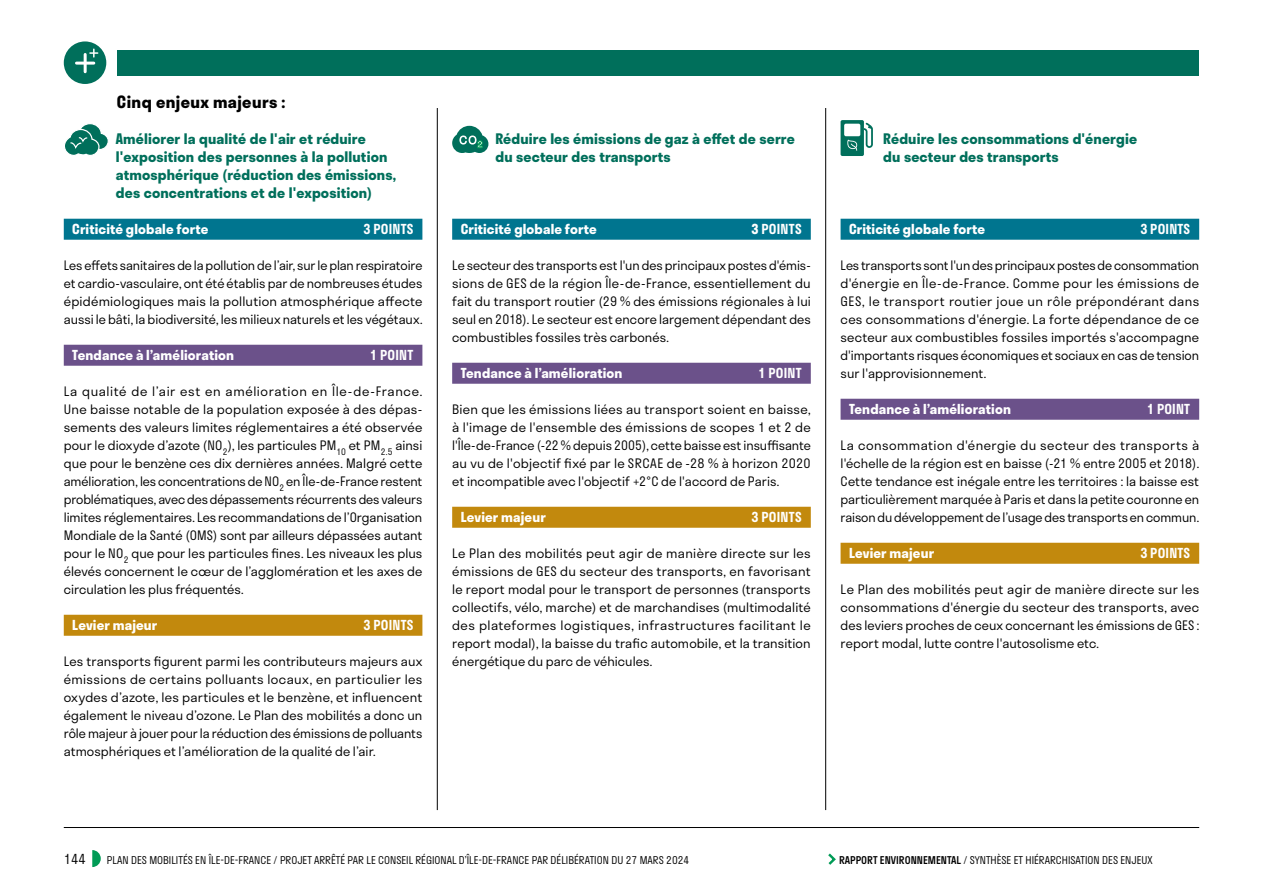
<style>
.page{position:relative;width:1263px;height:893px;background:#fff}
.page>*{position:absolute;margin:0;border:0;box-sizing:border-box;transform-origin:0 0}
.t1{font:700 16.5px "Stratos";letter-spacing:.025em;color:#000}
.t2{font:700 14.25px/18px "Stratos";letter-spacing:.01em;color:#006f5b}
.t3{font:700 13.5px "Stratos";letter-spacing:.01em;color:#fff}
.t4{font:600 13.5px "Stratos";letter-spacing:.015em;color:#fff}
.t5{font:300 13.5px "Stratos";color:#000}
.t6{font:300 12.75px/18px "Stratos";letter-spacing:.005em;color:#000;text-align:justify}
.t7{font:300 10.5px "Stratos";color:#000}
.s1{font-weight:700}
.s2{font-weight:500}
</style>
<div class="page">
<hr style="left:64px;top:827px;width:1135px;height:1px;background:#000">
<svg style="left:92px;top:850px;width:9px;height:17px"></svg>
<svg style="left:828px;top:853px;width:8px;height:12px"></svg>
<div style="left:64px;top:219px;width:358px;height:21px;background:#00758f"></div>
<div style="left:64px;top:345px;width:358px;height:21px;background:#6b518a"></div>
<div style="left:64px;top:615px;width:358px;height:21px;background:#c2890d"></div>
<svg style="left:65px;top:124px;width:43px;height:31px"></svg>
<div style="left:452px;top:219px;width:359px;height:21px;background:#00758f"></div>
<div style="left:452px;top:363px;width:359px;height:21px;background:#6b518a"></div>
<div style="left:452px;top:507px;width:359px;height:21px;background:#c2890d"></div>
<svg style="left:452px;top:126px;width:36px;height:27px"></svg>
<div style="left:840px;top:219px;width:359px;height:21px;background:#00758f"></div>
<div style="left:840px;top:399px;width:359px;height:21px;background:#6b518a"></div>
<div style="left:840px;top:543px;width:359px;height:21px;background:#c2890d"></div>
<svg style="left:840px;top:120px;width:33px;height:36px"></svg>
<hr style="left:437px;top:108px;width:1px;height:702px;background:#000">
<hr style="left:825px;top:108px;width:1px;height:702px;background:#000">
<div style="left:117px;top:50px;width:1082px;height:26px;background:#006f5b"></div>
<div style="left:64px;top:41px;width:42px;height:43px;background:#006f5b;border-radius:50%"></div>
<svg style="left:90px;top:49px;width:8px;height:8px"></svg>
<hr style="left:84px;top:54px;width:3px;height:18px;background:#fff">
<hr style="left:76px;top:62px;width:18px;height:3px;background:#fff">
<p class="t1" style="left:117px;top:89px;width:170px">Cinq enjeux majeurs :</p>
<p class="t2" style="left:116px;top:129px;width:282px">Améliorer la qualité de l'air et réduire l'exposition des personnes à la pollution atmosphérique (réduction des émissions, des concentrations et de l'exposition)</p>
<p class="t3" style="left:72px;top:218px;width:138px">Criticité globale forte</p>
<p class="t4" style="left:363px;top:218px;width:52px">3 POINTS</p>
<p class="t6" style="left:64px;top:256px;width:360px">Les effets sanitaires de la pollution de l’air, sur le plan respiratoire et cardio-vasculaire, ont été établis par de nombreuses études épidémiologiques mais la pollution atmosphérique affecte aussi le bâti, la biodiversité, les milieux naturels et les végétaux.</p>
<p class="t3" style="left:72px;top:344px;width:163px">Tendance à l’amélioration</p>
<p class="t4" style="left:370px;top:344px;width:45px">1 POINT</p>
<p class="t6" style="left:64px;top:382px;width:360px">La qualité de l’air est en amélioration en Île-de-France.<br>Une baisse notable de la population exposée à des dépas&shy;sements des valeurs limites réglementaires a été observée pour le dioxyde d’azote (NO<sub>2</sub>), les particules PM<sub>10</sub> et PM<sub>2.5</sub> ainsi que pour le benzène ces dix dernières années. Malgré cette amélioration, les concentrations de NO<sub>2</sub> en Île-de-France restent problématiques, avec des dépassements récurrents des valeurs limites réglementaires. Les recommandations de l’Organisation Mondiale de la Santé (OMS) sont par ailleurs dépassées autant pour le NO<sub>2</sub> que pour les particules fines. Les niveaux les plus élevés concernent le cœur de l’agglomération et les axes de circulation les plus fréquentés.</p>
<p class="t3" style="left:72px;top:614px;width:87px">Levier majeur</p>
<p class="t4" style="left:363px;top:614px;width:52px">3 POINTS</p>
<p class="t6" style="left:64px;top:652px;width:360px">Les transports figurent parmi les contributeurs majeurs aux émissions de certains polluants locaux, en particulier les oxydes d’azote, les particules et le benzène, et influencent également le niveau d’ozone. Le Plan des mobilités a donc un rôle majeur à jouer pour la réduction des émissions de polluants atmosphériques et l’amélioration de la qualité de l’air.</p>
<p class="t2" style="left:495px;top:129px;width:301px">Réduire les émissions de gaz à effet de serre du secteur des transports</p>
<p class="t3" style="left:461px;top:218px;width:138px">Criticité globale forte</p>
<p class="t4" style="left:751px;top:218px;width:52px"><span class="s1">3</span> POINTS</p>
<p class="t6" style="left:452px;top:256px;width:360px">Le secteur des transports est l'un des principaux postes d'émis&shy;sions de GES de la région Île-de-France, essentiellement du fait du transport routier (29 % des émissions régionales à lui seul en 2018). Le secteur est encore largement dépendant des combustibles fossiles très carbonés.</p>
<p class="t3" style="left:461px;top:362px;width:163px">Tendance à l’amélioration</p>
<p class="t4" style="left:758px;top:362px;width:45px">1 POINT</p>
<p class="t6" style="left:452px;top:400px;width:360px">Bien que les émissions liées au transport soient en baisse, à l'image de l'ensemble des émissions de scopes 1 et 2 de l'Île-de-France (-22 % depuis 2005), cette baisse est insuffisante au vu de l'objectif fixé par le SRCAE de -28 % à horizon 2020 et incompatible avec l'objectif +2°C de l'accord de Paris.</p>
<p class="t3" style="left:461px;top:506px;width:87px">Levier majeur</p>
<p class="t4" style="left:751px;top:506px;width:52px">3 POINTS</p>
<p class="t6" style="left:452px;top:544px;width:360px">Le Plan des mobilités peut agir de manière directe sur les émissions de GES du secteur des transports, en favorisant le report modal pour le transport de personnes (transports collectifs, vélo, marche) et de marchandises (multimodalité des plateformes logistiques, infrastructures facilitant le report modal), la baisse du trafic automobile, et la transition énergétique du parc de véhicules.</p>
<p class="t2" style="left:883px;top:129px;width:255px">Réduire les consommations d'énergie du secteur des transports</p>
<p class="t3" style="left:849px;top:218px;width:138px">Criticité globale forte</p>
<p class="t4" style="left:1140px;top:218px;width:52px">3 POINTS</p>
<p class="t6" style="left:840px;top:256px;width:360px">Les transports sont l'un des principaux postes de consommation d'énergie en Île-de-France. Comme pour les émissions de GES, le transport routier joue un rôle prépondérant dans ces consommations d'énergie. La forte dépendance de ce secteur aux combustibles fossiles importés s'accompagne d'importants risques économiques et sociaux en cas de tension sur l'approvisionnement.</p>
<p class="t3" style="left:849px;top:398px;width:163px">Tendance à l’amélioration</p>
<p class="t4" style="left:1147px;top:398px;width:45px">1 POINT</p>
<p class="t6" style="left:840px;top:436px;width:360px">La consommation d'énergie du secteur des transports à l'échelle de la région est en baisse (-21 % entre 2005 et 2018).<br>Cette tendance est inégale entre les territoires : la baisse est particulièrement marquée à Paris et dans la petite couronne en raison du développement de l’usage des transports en commun.</p>
<p class="t3" style="left:849px;top:542px;width:87px">Levier majeur</p>
<p class="t4" style="left:1140px;top:542px;width:52px">3 POINTS</p>
<p class="t6" style="left:840px;top:580px;width:360px">Le Plan des mobilités peut agir de manière directe sur les consommations d'énergie du secteur des transports, avec des leviers proches de ceux concernant les émissions de GES : report modal, lutte contre l'autosolisme etc.</p>
<p class="t5" style="left:64px;top:848px;width:24px">144</p>
<p class="t7" style="left:107px;top:852px;width:584px">PLAN DES MOBILITÉS EN ÎLE-DE-FRANCE / PROJET ARRÊTÉ PAR LE CONSEIL RÉGIONAL D’ÎLE-DE-FRANCE PAR DÉLIBÉRATION DU 27 MARS 2024</p>
<p class="t7" style="left:839px;top:852px;width:315px"><span class="s2">RAPPORT ENVIRONNEMENTAL</span> / SYNTHÈSE ET HIÉRARCHISATION DES ENJEUX</p>
</div>
